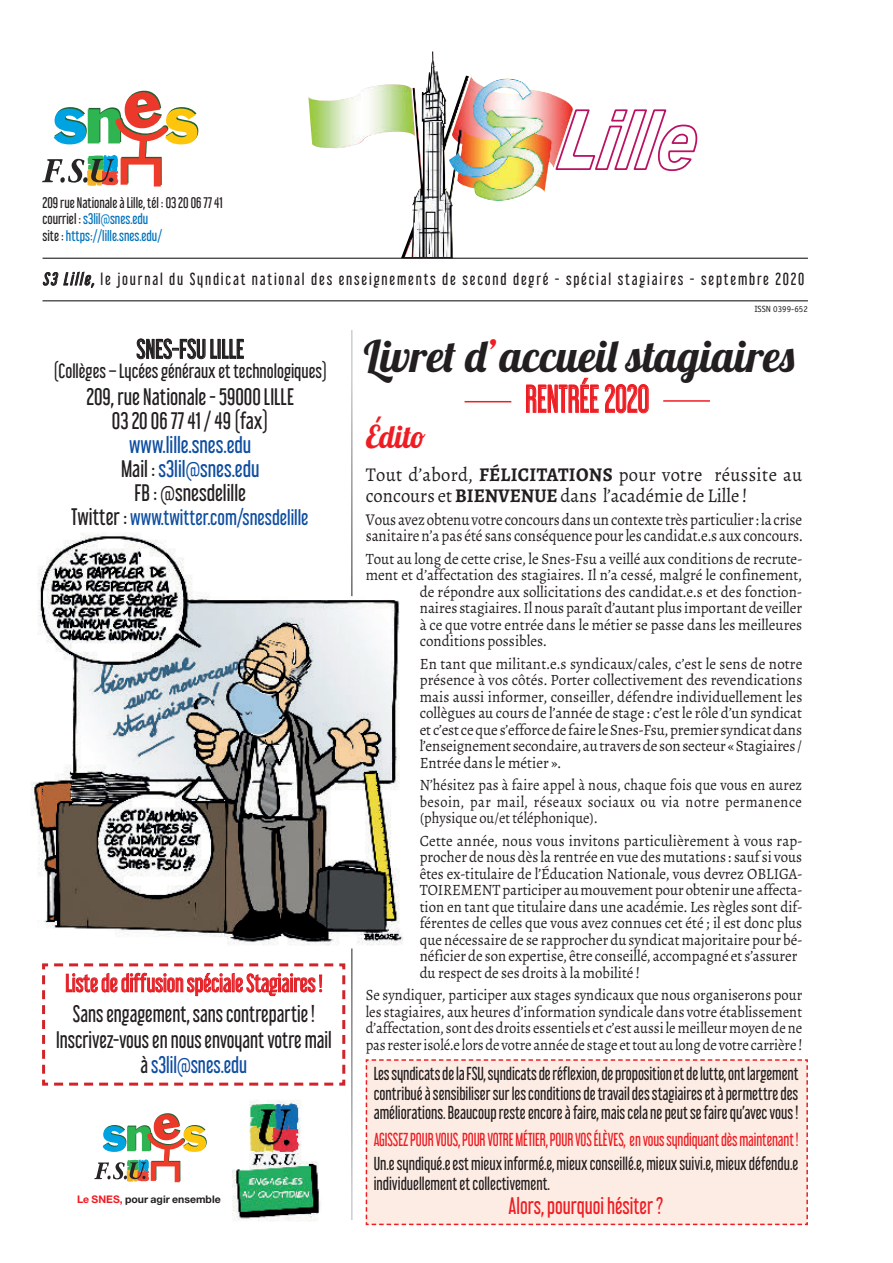
<style>
.page{position:relative;width:893px;height:1263px;background:#fff}
.page>*{position:absolute;margin:0;border:0;box-sizing:border-box;transform-origin:0 0}
.t1{font:43.95px "Lobster 1.4";color:#231f20}
.t2{font:34.5px "Libel Suit Rg";color:#ee1d23;scale:.85 1}
.t3{font:31.5px "Lobster 1.4";color:#ee1d23;scale:.95 1}
.t4{font:24px "Libel Suit Rg";color:#231f20}
.t5{font:22.5px "Libel Suit Rg";color:#ee1d23;scale:.95 1}
.t6{font:21px/25.5px "Libel Suit Rg";color:#231f20;text-align:center;scale:.95 1}
.t7{font:21px/24px "Libel Suit Rg";color:#0d4da1;text-align:center}
.t8{font:21px/24px "Libel Suit Rg";color:#231f20;text-align:center}
.t9{font:21px "Libel Suit Rg";color:#ee1d23;scale:.95 1}
.t10{font:19.5px/21px "Alegreya";color:#231f20;scale:.95 1}
.t11{font:19.5px "Libel Suit Rg";color:#0d4da1}
.t12{font:18px "Libel Suit Rg";color:#231f20}
.t13{font:16.5px/19.5px "Libel Suit Rg";color:#231f20;text-align:justify;scale:.95 1}
.t14{font:16.5px/16.5px "Alegreya";letter-spacing:-.005em;color:#231f20;scale:.91 1}
.t15{font:16.5px "Libel Suit Rg";letter-spacing:-.005em;color:#ee1d23;scale:.89 1}
.t16{font:15.75px/16.5px "Alegreya";color:#231f20;text-align:justify;scale:.95 1}
.t17{font:15.75px/16.5px "Alegreya";color:#231f20;scale:.94 1}
.t18{font:15.75px/16.5px "Alegreya";color:#231f20;text-align:justify;scale:.92 1}
.t19{font:15.75px/16.5px "Alegreya";color:#231f20;text-align:justify;scale:.91 1}
.t20{font:15.3px "Libel Suit Rg";letter-spacing:.12em;color:#231f20}
.t21{font:13.5px/16.5px "Libel Suit Rg";color:#231f20}
.t22{font:700 10.5px "Helvetica Neue";color:#231f20}
.t23{font:9px "Officina Sans";color:#231f20}
.s1{color:#0072bc}
.s2{font-style:italic;font-size:15.75px}
.s3{color:#231f20}
.s4{font-size:21px;color:#231f20}
.s5{font-size:21px}
.s6{color:#0d4da1}
.s7{color:#ee1d23}
.s8{font-weight:700}
</style>
<div class="page">
<img style="left:351px;top:330px;width:2px;height:889px">
<img style="left:31px;top:533px;width:372px;height:415px">
<div style="left:365px;top:1059px;width:443px;height:167px;background:#fdece4"></div>
<svg style="left:526px;top:378px;width:72px;height:35px"></svg>
<svg style="left:605px;top:385px;width:43px;height:28px"></svg>
<hr style="left:43px;top:258px;width:765px;height:1px;background:#231f20">
<img style="left:308px;top:51px;width:265px;height:207px">
<svg style="left:554px;top:108px;width:144px;height:64px"></svg>
<hr style="left:404px;top:257px;width:49px;height:1px;background:#231f20">
<hr style="left:43px;top:300px;width:765px;height:1px;background:#231f20">
<svg style="left:43px;top:271px;width:52px;height:17px"></svg>
<svg style="left:42px;top:91px;width:156px;height:96px"></svg>
<img style="left:232px;top:1100px;width:89px;height:121px">
<hr style="left:465px;top:401px;width:46px;height:1px;background:#ee1d23">
<hr style="left:663px;top:400px;width:47px;height:2px;background:#ee1d23">
<img style="left:94px;top:1113px;width:113px;height:69px">
<svg style="left:137px;top:339px;width:107px;height:20px"></svg>
<svg style="left:42px;top:963px;width:304px;height:123px"></svg>
<p class="t21" style="left:43px;top:193px;width:182px">209 rue Nationale à Lille, tél : 03 20 06 77 41 courriel : <span class="s1">s3lil@snes.edu<br></span>site : <span class="s1">https://lille.snes.edu/</span></p>
<p class="t20" style="left:43px;top:267px;width:763px"><span class="s2">S3 Lille,</span> le journal du Syndicat national des enseignements de second degré - spécial stagiaires - septembre 2020</p>
<h3 class="t4" style="left:137px;top:329px;width:109px">SNES-FSU LILLE</h3>
<p class="t12" style="left:53px;top:356px;width:275px">(Collèges – Lycées généraux et technologiques)</p>
<h3 class="t8" style="left:87px;top:382px;width:209px">209, rue Nationale - 59000 LILLE<br>03 20 06 77 41 / 49 (fax)</h3>
<h3 class="t7" style="left:121px;top:430px;width:140px">www.lille.snes.edu<br><span class="s3">Mail :</span> s3lil@snes.edu<br><span class="s3">FB : @snesdelille</span></h3>
<p class="t11" style="left:71px;top:501px;width:239px"><span class="s4">Twitter :</span> www.twitter.com/snesdelille</p>
<h3 class="t5" style="left:65px;top:965px;width:272px">Liste de diffusion spéciale Stagiaires <span class="s5">!</span></h3>
<h3 class="t6" style="left:56px;top:999px;width:292px">Sans engagement, sans contrepartie !<br>Inscrivez-vous en nous envoyant votre mail à <span class="s6">s3lil@snes.edu</span></h3>
<p class="t22" style="left:77px;top:1192px;width:145px"><span class="s7">Le SNES,</span> pour agir ensemble</p>
<p class="t23" style="left:754px;top:303px;width:55px">ISSN 0399-652</p>
<h1 class="t1" style="left:364px;top:328px;width:432px">Livret d<span class="s7">’</span>accueil stagiaires</h1>
<h2 class="t2" style="left:525px;top:371px;width:148px">RENTRÉE 2020</h2>
<h3 class="t3" style="left:366px;top:416px;width:63px">Édito</h3>
<p class="t10" style="left:366px;top:464px;width:461px">Tout d’abord, <span class="s8">FÉLICITATIONS</span> pour votre réussite au concours et <span class="s8">BIENVENUE</span> dans l’académie de Lille !</p>
<p class="t14" style="left:366px;top:511px;width:482px">Vous avez obtenu votre concours dans un contexte très particulier : la crise sanitaire n’a pas été sans conséquence pour les candidat.e.s aux concours.</p>
<p class="t16" style="left:366px;top:550px;width:461px">Tout au long de cette crise, le Snes-Fsu a veillé aux conditions de recrute-</p>
<p class="t16" style="left:366px;top:567px;width:461px">ment et d’affectation des stagiaires. Il n’a cessé, malgré le confinement,</p>
<p class="t16" style="left:420px;top:583px;width:404px">de répondre aux sollicitations des candidat.e.s et des fonction-</p>
<p class="t16" style="left:420px;top:600px;width:404px">naires stagiaires. Il nous paraît d’autant plus important de veiller</p>
<p class="t16" style="left:420px;top:616px;width:404px">à ce que votre entrée dans le métier se passe dans les meilleures</p>
<p class="t16" style="left:420px;top:633px;width:135px">conditions possibles.</p>
<p class="t16" style="left:420px;top:655px;width:404px">En tant que militant.e.s syndicaux/cales, c’est le sens de notre présence à vos côtés. Porter collectivement des revendications mais aussi informer, conseiller, défendre individuellement les collègues au cours de l’année de stage : c’est le rôle d’un syndicat et c’est ce que s’efforce de faire le Snes-Fsu, premier syndicat dans l’enseignement secondaire, au travers de son secteur « Stagiaires / Entrée dans le métier ».</p>
<p class="t19" style="left:420px;top:777px;width:422px">N’hésitez pas à faire appel à nous, chaque fois que vous en aurez besoin, par mail, réseaux sociaux ou via notre permanence (physique ou/et téléphonique).</p>
<p class="t17" style="left:420px;top:832px;width:409px">Cette année, nous vous invitons particulièrement à vous rap&shy;procher de nous dès la rentrée en vue des mutations : sauf si vous êtes ex-titulaire de l’Éducation Nationale, vous devrez OBLIGA-TOIREMENT participer au mouvement pour obtenir une affecta&shy;tion en tant que titulaire dans une académie. Les règles sont dif&shy;férentes de celles que vous avez connues cet été ; il est donc plus que nécessaire de se rapprocher du syndicat majoritaire pour bé&shy;néficier de son expertise, être conseillé, accompagné et s’assurer du respect de ses droits à la mobilité !</p>
<p class="t18" style="left:366px;top:987px;width:476px">Se syndiquer, participer aux stages syndicaux que nous organiserons pour les stagiaires, aux heures d’information syndicale dans votre établissement d’affectation, sont des droits essentiels et c’est aussi le meilleur moyen de ne pas rester isolé.e lors de votre année de stage et tout au long de votre carrière !</p>
<p class="t13" style="left:374px;top:1062px;width:449px">Les syndicats de la FSU, syndicats de réflexion, de proposition et de lutte, ont largement contribué à sensibiliser sur les conditions de travail des stagiaires et à permettre des améliorations. Beaucoup reste encore à faire, mais cela ne peut se faire qu’avec vous !</p>
<p class="t15" style="left:374px;top:1126px;width:479px">AGISSEZ POUR VOUS, POUR VOTRE MÉTIER, POUR VOS ÉLÈVES, en vous syndiquant dès maintenant !</p>
<p class="t13" style="left:374px;top:1152px;width:449px">Un.e syndiqué.e est mieux informé.e, mieux conseillé.e, mieux suivi.e, mieux défendu.e individuellement et collectivement.</p>
<h3 class="t9" style="left:509px;top:1189px;width:164px">Alors, pourquoi hésiter ?</h3>
</div>
